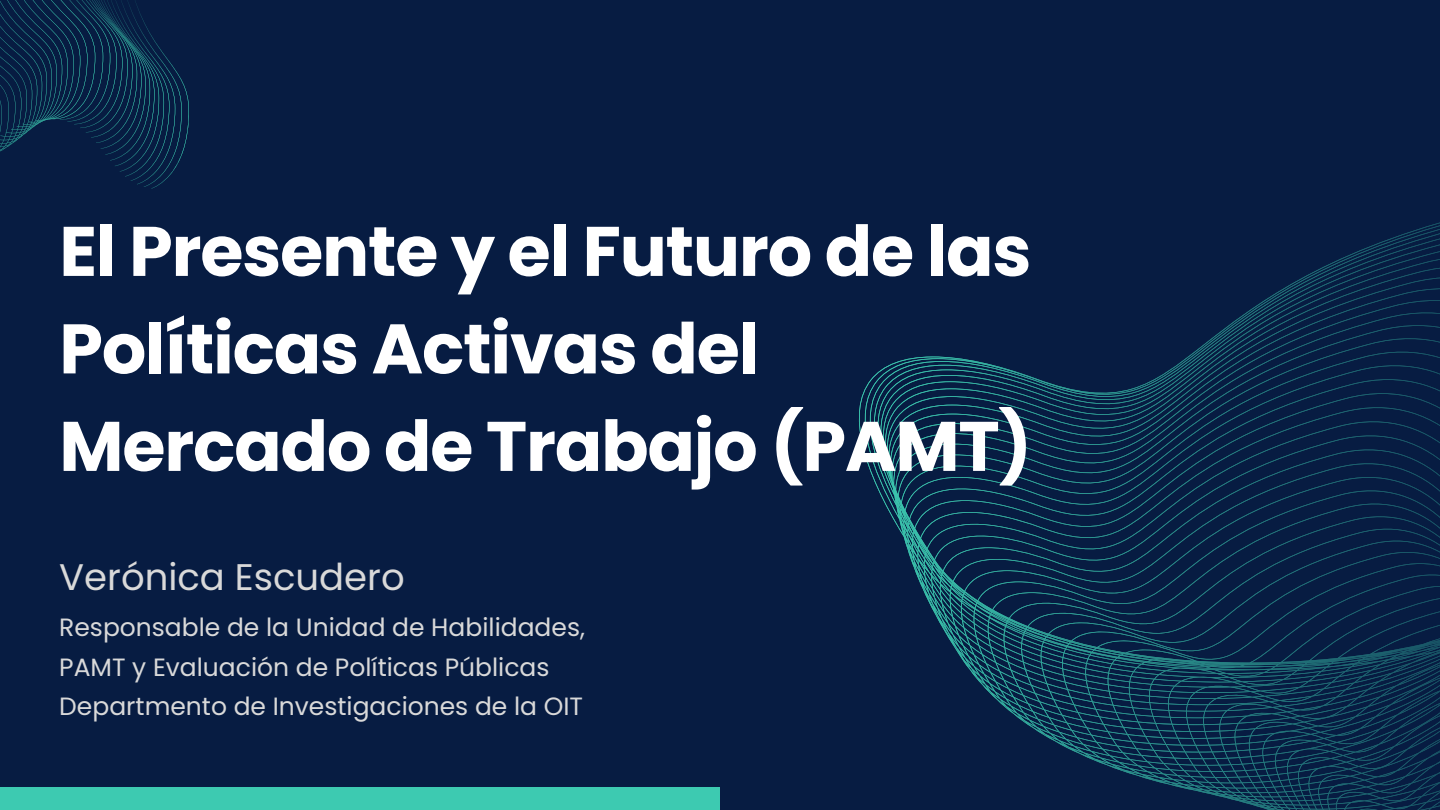
<style>
.page{position:relative;width:1440px;height:810px;background:#071c42}
.page>*{position:absolute;margin:0;border:0;box-sizing:border-box;transform-origin:0 0}
.t1{font:700 70px/97.5px "Poppins";letter-spacing:-.015em;color:#fff}
.t2{font:37px "Poppins";color:#d9d9d9}
.t3{font:25px/39.8px "Poppins";color:#d9d9d9}
</style>
<div class="page">
<svg style="left:859px;top:222px;width:581px;height:588px"></svg>
<svg style="left:0;top:0;width:189px;height:189px"></svg>
<div style="left:0;top:787px;width:720px;height:23px;background:#3dcab1"></div>
<p class="t1" style="left:59px;top:203px;width:974px">El Presente y el Futuro de las<br>Políticas Activas del<br>Mercado de Trabajo (PAMT)</p>
<p class="t2" style="left:59px;top:551px;width:347px">Verónica Escudero</p>
<p class="t3" style="left:59px;top:607px;width:527px">Responsable de la Unidad de Habilidades,<br>PAMT y Evaluación de Políticas Públicas</p>
<p class="t3" style="left:59px;top:687px;width:525px">Departmento de Investigaciones de la OIT</p>
</div>
